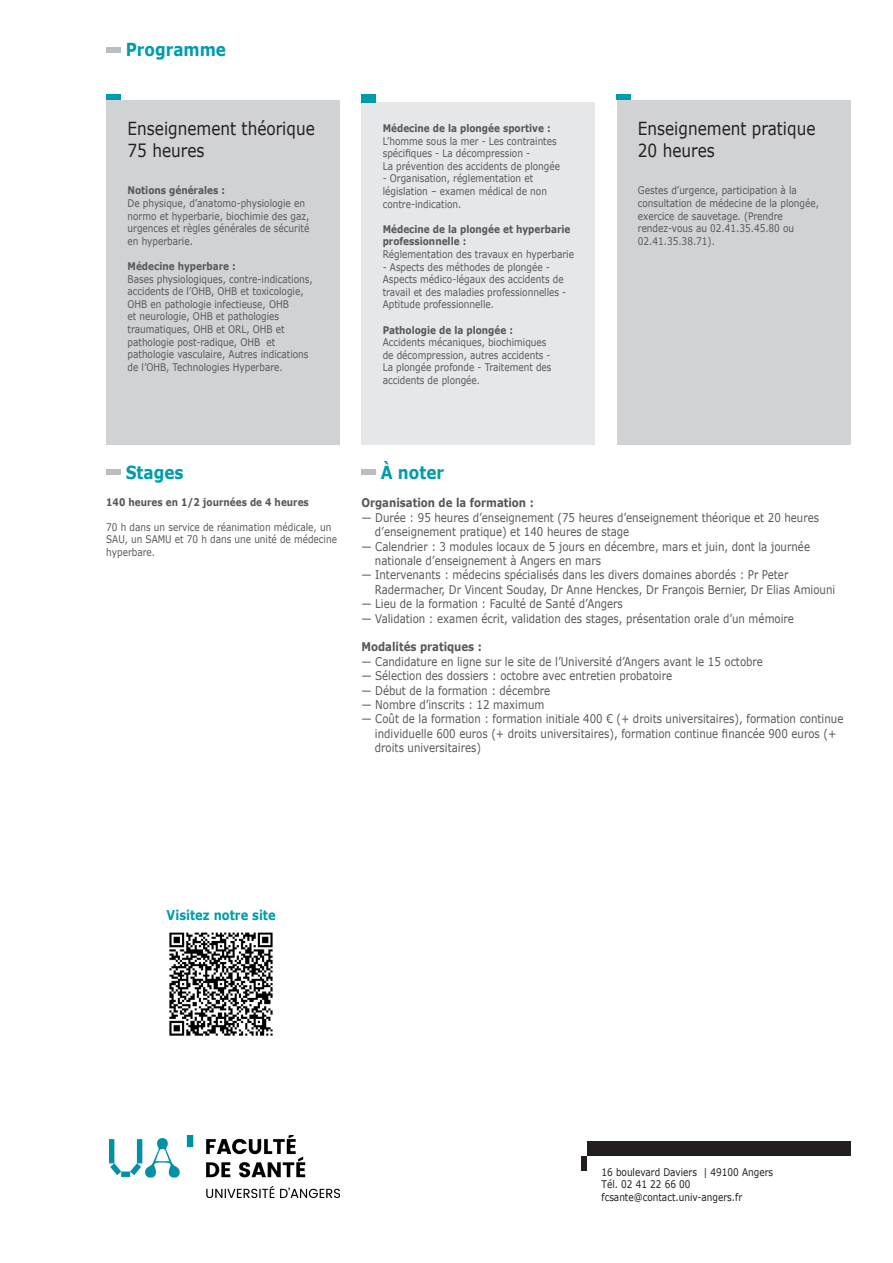
<style>
.page{position:relative;width:893px;height:1263px;background:#fff}
.page>*{position:absolute;margin:0;border:0;box-sizing:border-box;transform-origin:0 0}
.t1{font:18px "Verdana";color:#231f20;scale:.85 1}
.t2{font:700 18px "Verdana";color:#009cac;scale:.85 1}
.t3{font:700 13.5px "Verdana";color:#009cac;scale:.85 1}
.t4{font:12px/14.4px "Verdana";color:#57585a;scale:.85 1}
.t5{font:700 12px "Verdana";color:#57585a;scale:.85 1}
.t6{font:10.5px/12.6px "Verdana";color:#57585a;scale:.85 1}
.t7{font:700 10.5px/12.6px "Verdana";color:#57585a;scale:.85 1}
.t8{font:10.5px "Verdana";color:#231f20;scale:.85 1}
</style>
<div class="page">
<div style="left:581px;top:1156px;width:6px;height:14px;background:#231f20"></div>
<div style="left:587px;top:1142px;width:263px;height:14px;background:#231f20"></div>
<div style="left:106px;top:47px;width:14px;height:6px;background:#bcbdc0"></div>
<img style="left:110px;top:1135px;width:230px;height:62px">
<div style="left:361px;top:469px;width:15px;height:6px;background:#bcbdc0"></div>
<div style="left:106px;top:100px;width:234px;height:345px;background:#d1d2d4"></div>
<div style="left:106px;top:94px;width:14px;height:6px;background:#009cac"></div>
<div style="left:361px;top:103px;width:234px;height:342px;background:#e6e7e9"></div>
<div style="left:361px;top:94px;width:15px;height:9px;background:#009cac"></div>
<img style="left:169px;top:932px;width:104px;height:104px">
<div style="left:106px;top:469px;width:14px;height:6px;background:#bcbdc0"></div>
<div style="left:617px;top:100px;width:233px;height:345px;background:#d1d2d4"></div>
<div style="left:617px;top:94px;width:14px;height:6px;background:#009cac"></div>
<p class="t2" style="left:126px;top:37px;width:120px">Programme</p>
<p class="t1" style="left:128px;top:116px;width:222px">Enseignement théorique</p>
<p class="t1" style="left:128px;top:138px;width:92px">75 heures</p>
<p class="t7" style="left:128px;top:184px;width:116px">Notions générales :</p>
<p class="t6" style="left:128px;top:197px;width:215px">De physique, d’anatomo-physiologie en normo et hyperbarie, biochimie des gaz, urgences et règles générales de sécurité en hyperbarie.</p>
<p class="t7" style="left:128px;top:260px;width:129px">Médecine hyperbare :</p>
<p class="t6" style="left:128px;top:272px;width:219px">Bases physiologiques, contre-indications, accidents de l’OHB, OHB et toxicologie, OHB en pathologie infectieuse, OHB<br>et neurologie, OHB et pathologies traumatiques, OHB et ORL, OHB et pathologie post-radique, OHB et pathologie vasculaire, Autres indications de l’OHB, Technologies Hyperbare.</p>
<p class="t7" style="left:383px;top:122px;width:199px">Médecine de la plongée sportive :</p>
<p class="t6" style="left:383px;top:134px;width:206px">L’homme sous la mer - Les contraintes spécifiques - La décompression -</p>
<p class="t6" style="left:383px;top:160px;width:210px">La prévention des accidents de plongée</p>
<p class="t6" style="left:383px;top:172px;width:195px">- Organisation, réglementation et législation – examen médical de non contre-indication.</p>
<p class="t7" style="left:383px;top:222px;width:222px">Médecine de la plongée et hyperbarie professionnelle :</p>
<p class="t6" style="left:383px;top:248px;width:227px">Réglementation des travaux en hyperbarie</p>
<p class="t6" style="left:383px;top:260px;width:218px">- Aspects des méthodes de plongée - Aspects médico-légaux des accidents de travail et des maladies professionnelles - Aptitude professionnelle.</p>
<p class="t7" style="left:383px;top:323px;width:155px">Pathologie de la plongée :</p>
<p class="t6" style="left:383px;top:336px;width:200px">Accidents mécaniques, biochimiques de décompression, autres accidents - La plongée profonde - Traitement des accidents de plongée.</p>
<p class="t1" style="left:638px;top:116px;width:210px">Enseignement pratique</p>
<p class="t1" style="left:638px;top:138px;width:92px">20 heures</p>
<p class="t6" style="left:638px;top:184px;width:215px">Gestes d’urgence, participation à la consultation de médecine de la plongée, exercice de sauvetage. (Prendre rendez-vous au 02.41.35.45.80 ou<br>02.41.35.38.71).</p>
<p class="t2" style="left:126px;top:459px;width:70px">Stages</p>
<p class="t7" style="left:106px;top:495px;width:240px">140 heures en 1/2 journées de 4 heures</p>
<p class="t6" style="left:106px;top:520px;width:273px">70 h dans un service de réanimation médicale, un<br>SAU, un SAMU et 70 h dans une unité de médecine hyperbare.</p>
<p class="t2" style="left:381px;top:459px;width:76px">À noter</p>
<p class="t5" style="left:361px;top:494px;width:204px">Organisation de la formation :</p>
<p class="t4" style="left:375px;top:510px;width:524px;text-indent:-14px">— Durée : 95 heures d’enseignement (75 heures d’enseignement théorique et 20 heures d’enseignement pratique) et 140 heures de stage</p>
<p class="t4" style="left:375px;top:539px;width:513px;text-indent:-14px">— Calendrier : 3 modules locaux de 5 jours en décembre, mars et juin, dont la journée nationale d’enseignement à Angers en mars</p>
<p class="t4" style="left:375px;top:568px;width:543px;text-indent:-14px">— Intervenants : médecins spécialisés dans les divers domaines abordés : Pr Peter<br>Radermacher, Dr Vincent Souday, Dr Anne Henckes, Dr François Bernier, Dr Elias Amiouni</p>
<p class="t4" style="left:361px;top:596px;width:309px">— Lieu de la formation : Faculté de Santé d’Angers</p>
<p class="t4" style="left:361px;top:611px;width:510px">— Validation : examen écrit, validation des stages, présentation orale d’un mémoire</p>
<p class="t5" style="left:361px;top:638px;width:143px">Modalités pratiques :</p>
<p class="t4" style="left:361px;top:654px;width:474px">— Candidature en ligne sur le site de l’Université d’Angers avant le 15 octobre</p>
<p class="t4" style="left:361px;top:668px;width:367px">— Sélection des dossiers : octobre avec entretien probatoire</p>
<p class="t4" style="left:361px;top:683px;width:223px">— Début de la formation : décembre</p>
<p class="t4" style="left:361px;top:697px;width:217px">— Nombre d’inscrits : 12 maximum</p>
<p class="t4" style="left:375px;top:712px;width:553px;text-indent:-14px">— Coût de la formation : formation initiale 400 € (+ droits universitaires), formation continue individuelle 600 euros (+ droits universitaires), formation continue financée 900 euros (+ droits universitaires)</p>
<p class="t3" style="left:167px;top:905px;width:130px">Visitez notre site</p>
<p class="t8" style="left:601px;top:1165px;width:203px">16 boulevard Daviers | 49100 Angers</p>
<p class="t8" style="left:601px;top:1177px;width:106px">Tél. 02 41 22 66 00</p>
<p class="t8" style="left:601px;top:1190px;width:167px">fcsante@contact.univ-angers.fr</p>
</div>
